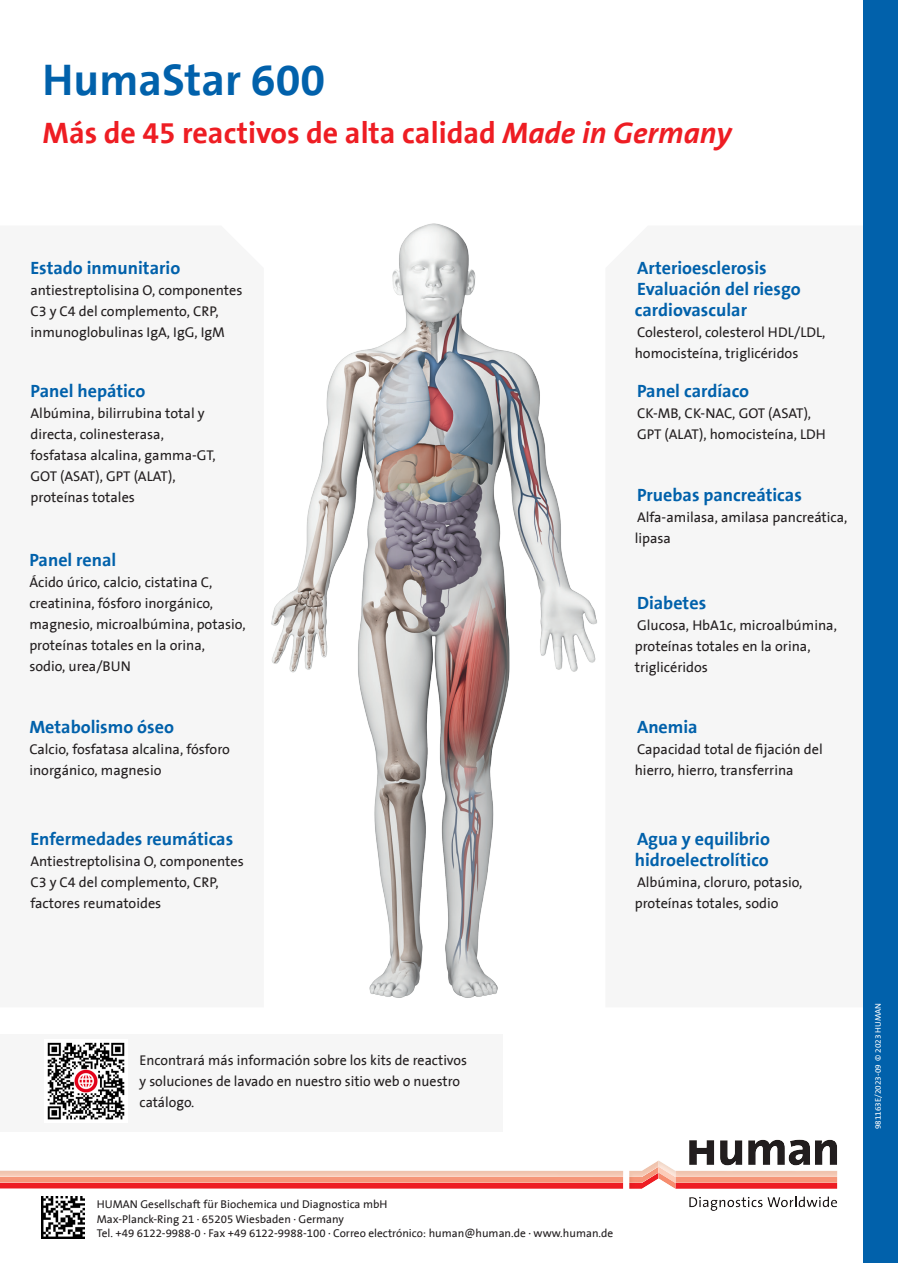
<style>
.page{position:relative;width:898px;height:1263px;background:#fff}
.page>*{position:absolute;margin:0;border:0;box-sizing:border-box;transform-origin:0 0}
.t1{font:700 45px "The Sans B7";color:#0161ab}
.t2{font:700 30px "The Sans B7";color:#ee1d23}
.t3{font:700 18px/21px "The Sans B7";color:#0161ab}
.t4{font:14.25px/21px "The Sans B5 Plain";color:#231f20}
.t5{font:11.4px "The Sans B5 Plain";color:#231f20}
.t6{font:8.25px "The Sans B5 Plain";color:#fff}
.s1{font-style:italic}
</style>
<div class="page">
<img style="left:42px;top:1211px;width:42px;height:28px">
<div style="left:863px;top:0;width:34px;height:1263px;background:#0161ab"></div>
<div style="left:0;top:1034px;width:502px;height:97px;background:#f6f6f6"></div>
<img style="left:47px;top:1042px;width:78px;height:78px">
<img style="left:114px;top:223px;width:483px;height:836px">
<div style="left:0;top:1139px;width:838px;height:72px;background:#e6dccf;opacity:.5"></div>
<p class="t1" style="left:43px;top:56px;width:284px">HumaStar 600</p>
<p class="t2" style="left:43px;top:117px;width:690px">Más de 45 reactivos de alta calidad <span class="s1">Made in Germany</span></p>
<p class="t3" style="left:30px;top:258px;width:151px">Estado inmunitario</p>
<p class="t4" style="left:30px;top:280px;width:213px">antiestreptolisina O, componentes<br>C3 y C4 del complemento, CRP, inmunoglobulinas IgA, IgG, IgM</p>
<p class="t3" style="left:31px;top:381px;width:116px">Panel hepático</p>
<p class="t4" style="left:31px;top:404px;width:187px">Albúmina, bilirrubina total y directa, colinesterasa, fosfatasa alcalina, gamma-GT,<br>GOT (ASAT), GPT (ALAT), proteínas totales</p>
<p class="t3" style="left:29px;top:550px;width:88px">Panel renal</p>
<p class="t4" style="left:29px;top:573px;width:218px">Ácido úrico, calcio, cistatina C, creatinina, fósforo inorgánico, magnesio, microalbúmina, potasio, proteínas totales en la orina,<br>sodio, urea/BUN</p>
<p class="t3" style="left:29px;top:717px;width:146px">Metabolismo óseo</p>
<p class="t4" style="left:29px;top:739px;width:202px">Calcio, fosfatasa alcalina, fósforo inorgánico, magnesio</p>
<p class="t3" style="left:30px;top:829px;width:204px">Enfermedades reumáticas</p>
<p class="t4" style="left:30px;top:851px;width:215px">Antiestreptolisina O, componentes<br>C3 y C4 del complemento, CRP, factores reumatoides</p>
<p class="t3" style="left:636px;top:258px;width:131px">Arterioesclerosis</p>
<p class="t3" style="left:634px;top:279px;width:167px">Evaluación del riesgo cardiovascular</p>
<p class="t4" style="left:634px;top:322px;width:192px">Colesterol, colesterol HDL/LDL, homocisteína, triglicéridos</p>
<p class="t3" style="left:636px;top:381px;width:113px">Panel cardíaco</p>
<p class="t4" style="left:636px;top:404px;width:176px">CK-MB, CK-NAC, GOT (ASAT),</p>
<p class="t4" style="left:636px;top:425px;width:190px">GPT (ALAT), homocisteína, LDH</p>
<p class="t3" style="left:636px;top:484px;width:166px">Pruebas pancreáticas</p>
<p class="t4" style="left:634px;top:507px;width:214px">Alfa-amilasa, amilasa pancreática, lipasa</p>
<p class="t3" style="left:636px;top:592px;width:71px">Diabetes</p>
<p class="t4" style="left:634px;top:615px;width:204px">Glucosa, HbA1c, microalbúmina, proteínas totales en la orina, triglicéridos</p>
<p class="t3" style="left:636px;top:717px;width:62px">Anemia</p>
<p class="t4" style="left:634px;top:739px;width:189px">Capacidad total de fijación del hierro, hierro, transferrina</p>
<p class="t3" style="left:634px;top:829px;width:137px">Agua y equilibrio hidroelectrolítico</p>
<p class="t4" style="left:634px;top:872px;width:169px">Albúmina, cloruro, potasio, proteínas totales, sodio</p>
<p class="t4" style="left:139px;top:1050px;width:329px">Encontrará más información sobre los kits de reactivos y soluciones de lavado en nuestro sitio web o nuestro catálogo.</p>
<p class="t5" style="left:97px;top:1198px;width:292px">HUMAN Gesellschaft für Biochemica und Diagnostica mbH</p>
<p class="t5" style="left:97px;top:1213px;width:249px">Max-Planck-Ring 21 · 65205 Wiesbaden · Germany</p>
<p class="t5" style="left:97px;top:1227px;width:518px">Tel. +49 6122-9988-0 · Fax +49 6122-9988-100 · Correo electrónico: human@human.de · www.human.de</p>
<p class="t6" style="left:873px;top:1129px;width:128px;rotate:-90deg">981163E/2023-09 © 2023 HUMAN</p>
</div>
